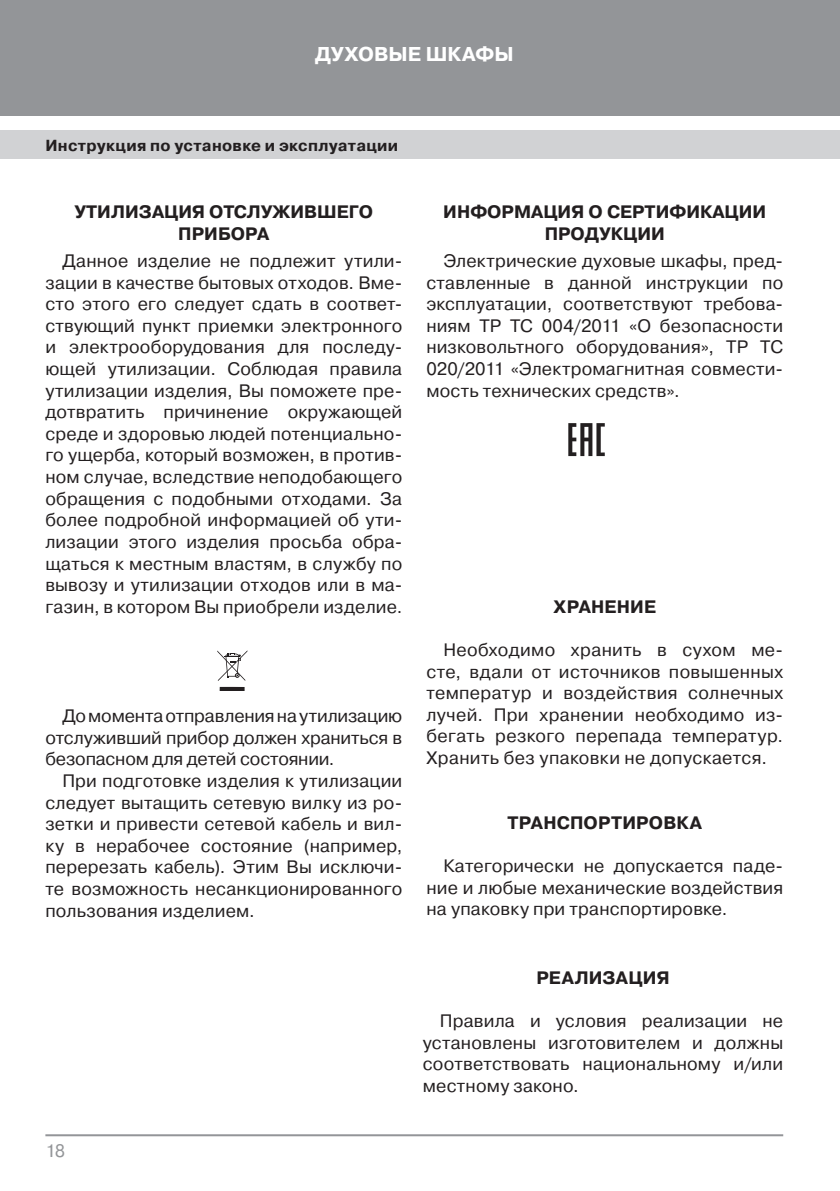
<style>
.page{position:relative;width:840px;height:1191px;background:#fff}
.page>*{position:absolute;margin:0;border:0;box-sizing:border-box;transform-origin:0 0}
.t1{font:700 20px "Pragmatica C";color:#fff}
.t2{font:18px/21.6px "Pragmatica C";letter-spacing:.01em;color:#231f20;text-align:justify}
.t3{font:700 18px/21.6px "Pragmatica C";color:#231f20;text-align:center}
.t4{font:18px "Pragmatica C";color:#939598}
.t5{font:700 16px "Pragmatica C";letter-spacing:.02em;color:#231f20}
</style>
<div class="page">
<div style="left:0;top:0;width:839px;height:116px;background:#939598"></div>
<div style="left:0;top:130px;width:839px;height:29px;background:#d1d2d4"></div>
<hr style="left:45px;top:1134px;width:737px;height:2px;background:#939598">
<svg style="left:219px;top:687px;width:25px;height:3px"></svg>
<svg style="left:217px;top:650px;width:30px;height:31px"></svg>
<svg style="left:568px;top:423px;width:36px;height:33px"></svg>
<p class="t1" style="left:315px;top:46px;width:200px">ДУХОВЫЕ ШКАФЫ</p>
<p class="t5" style="left:45px;top:139px;width:354px">Инструкция по установке и эксплуатации</p>
<p class="t3" style="left:75px;top:201px;width:300px">УТИЛИЗАЦИЯ ОТСЛУЖИВШЕГО<br>ПРИБОРА</p>
<p class="t2" style="left:45px;top:250px;width:358px;text-indent:17px">Данное изделие не подлежит утили&shy;зации в качестве бытовых отходов. Вме&shy;сто этого его следует сдать в соответ&shy;ствующий пункт приемки электронного и электрооборудования для последу&shy;ющей утилизации. Соблюдая правила утилизации изделия, Вы поможете пре&shy;дотвратить причинение окружающей среде и здоровью людей потенциально&shy;го ущерба, который возможен, в против&shy;ном случае, вследствие неподобающего обращения с подобными отходами. За более подробной информацией об ути&shy;лизации этого изделия просьба обра&shy;щаться к местным властям, в службу по вывозу и утилизации отходов или в ма&shy;газин, в котором Вы приобрели изделие.</p>
<p class="t2" style="left:45px;top:705px;width:358px;text-indent:17px">До момента отправления на утилизацию отслуживший прибор должен храниться в безопасном для детей состоянии.</p>
<p class="t2" style="left:45px;top:770px;width:358px;text-indent:17px">При подготовке изделия к утилизации следует вытащить сетевую вилку из ро&shy;зетки и привести сетевой кабель и вил&shy;ку в нерабочее состояние (например, перерезать кабель). Этим Вы исключи&shy;те возможность несанкционированного пользования изделием.</p>
<p class="t4" style="left:45px;top:1141px;width:22px">18</p>
<p class="t3" style="left:443px;top:201px;width:324px">ИНФОРМАЦИЯ О СЕРТИФИКАЦИИ<br>ПРОДУКЦИИ</p>
<p class="t2" style="left:426px;top:250px;width:358px;text-indent:17px">Электрические духовые шкафы, пред&shy;ставленные в данной инструкции по эксплуатации, соответствуют требова&shy;ниям ТР ТС 004/2011 «О безопасности низковольтного оборудования», ТР ТС 020/2011 «Электромагнитная совмести&shy;мость технических средств».</p>
<p class="t3" style="left:553px;top:596px;width:104px">ХРАНЕНИЕ</p>
<p class="t2" style="left:426px;top:639px;width:358px;text-indent:17px">Необходимо хранить в сухом ме&shy;сте, вдали от источников повышенных температур и воздействия солнечных лучей. При хранении необходимо из&shy;бегать резкого перепада температур.<br>Хранить без упаковки не допускается.</p>
<p class="t3" style="left:507px;top:812px;width:196px">ТРАНСПОРТИРОВКА</p>
<p class="t2" style="left:426px;top:855px;width:358px;text-indent:17px">Категорически не допускается паде&shy;ние и любые механические воздействия на упаковку при транспортировке.</p>
<p class="t3" style="left:536px;top:967px;width:135px">РЕАЛИЗАЦИЯ</p>
<p class="t2" style="left:422px;top:1010px;width:362px;text-indent:17px">Правила и условия реализации не установлены изготовителем и должны соответствовать национальному и/или местному законо.</p>
</div>
